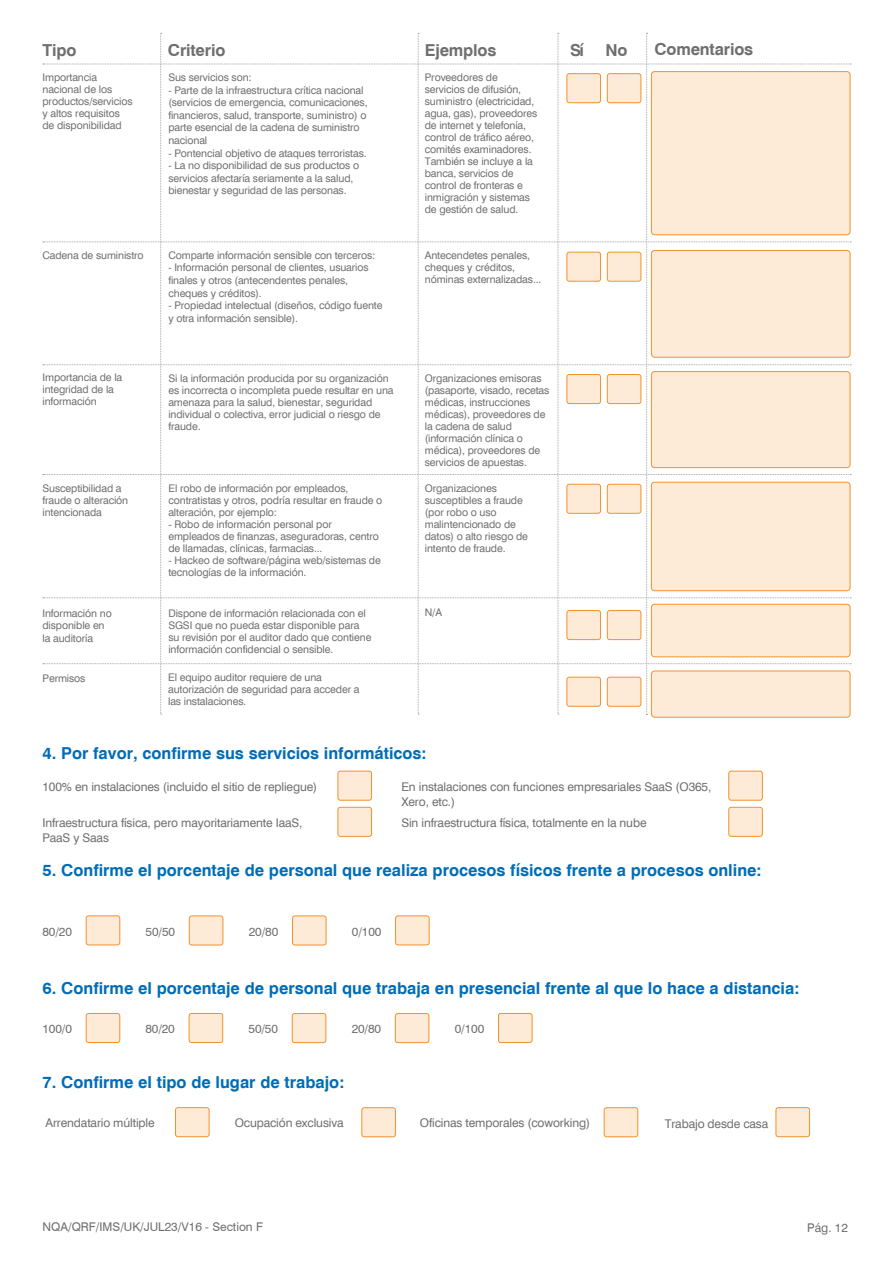
<style>
.page{position:relative;width:893px;height:1263px;background:#fff}
.page>*{position:absolute;margin:0;border:0;box-sizing:border-box;transform-origin:0 0}
.t1{font:700 16.5px "Swiss 721 BT";color:#006db7}
.t2{font:700 16.5px "Swiss 721 BT";letter-spacing:-.01em;color:#706f6f}
.t3{font:12px/14.4px "Swiss 721 BT";letter-spacing:-.01em;color:#706f6f}
.t4{font:10.5px/12px "Swiss 721 BT";letter-spacing:-.01em;color:#706f6f}
</style>
<div class="page">
<div style="left:651px;top:671px;width:199px;height:46px;background:#feebd7;border-radius:3px"></div>
<div style="left:651px;top:671px;width:199px;height:47px;border:1px solid #f3912d;border-radius:3px"></div>
<svg style="left:43px;top:33px;width:808px;height:682px"></svg>
<div style="left:338px;top:771px;width:34px;height:29px;background:#feebd7;border-radius:2px"></div>
<div style="left:338px;top:771px;width:34px;height:29px;border:1px solid #f3912d;border-radius:2px"></div>
<div style="left:729px;top:771px;width:33px;height:29px;background:#feebd7;border-radius:2px"></div>
<div style="left:728px;top:771px;width:35px;height:29px;border:1px solid #f3912d;border-radius:2px"></div>
<div style="left:338px;top:807px;width:34px;height:29px;background:#feebd7;border-radius:2px"></div>
<div style="left:338px;top:807px;width:34px;height:30px;border:1px solid #f3912d;border-radius:2px"></div>
<div style="left:729px;top:807px;width:33px;height:29px;background:#feebd7;border-radius:2px"></div>
<div style="left:728px;top:807px;width:35px;height:30px;border:1px solid #f3912d;border-radius:2px"></div>
<div style="left:86px;top:916px;width:34px;height:29px;background:#feebd7;border-radius:2px"></div>
<div style="left:86px;top:915px;width:34px;height:30px;border:1px solid #f3912d;border-radius:2px"></div>
<div style="left:292px;top:916px;width:34px;height:29px;background:#feebd7;border-radius:2px"></div>
<div style="left:292px;top:916px;width:34px;height:29px;border:1px solid #f3912d;border-radius:2px"></div>
<div style="left:189px;top:916px;width:34px;height:29px;background:#feebd7;border-radius:2px"></div>
<div style="left:189px;top:916px;width:34px;height:29px;border:1px solid #f3912d;border-radius:2px"></div>
<div style="left:396px;top:916px;width:33px;height:29px;background:#feebd7;border-radius:2px"></div>
<div style="left:395px;top:915px;width:34px;height:30px;border:1px solid #f3912d;border-radius:2px"></div>
<div style="left:189px;top:1013px;width:34px;height:29px;background:#feebd7;border-radius:2px"></div>
<div style="left:189px;top:1013px;width:34px;height:30px;border:1px solid #f3912d;border-radius:2px"></div>
<div style="left:395px;top:1013px;width:34px;height:29px;background:#feebd7;border-radius:2px"></div>
<div style="left:395px;top:1013px;width:34px;height:30px;border:1px solid #f3912d;border-radius:2px"></div>
<div style="left:292px;top:1013px;width:34px;height:29px;background:#feebd7;border-radius:2px"></div>
<div style="left:292px;top:1013px;width:34px;height:30px;border:1px solid #f3912d;border-radius:2px"></div>
<div style="left:498px;top:1013px;width:34px;height:29px;background:#feebd7;border-radius:2px"></div>
<div style="left:498px;top:1013px;width:34px;height:30px;border:1px solid #f3912d;border-radius:2px"></div>
<div style="left:175px;top:1108px;width:34px;height:29px;background:#feebd7;border-radius:2px"></div>
<div style="left:175px;top:1107px;width:34px;height:30px;border:1px solid #f3912d;border-radius:2px"></div>
<div style="left:604px;top:1108px;width:34px;height:29px;background:#feebd7;border-radius:2px"></div>
<div style="left:604px;top:1107px;width:34px;height:30px;border:1px solid #f3912d;border-radius:2px"></div>
<div style="left:362px;top:1108px;width:33px;height:29px;background:#feebd7;border-radius:2px"></div>
<div style="left:361px;top:1107px;width:35px;height:30px;border:1px solid #f3912d;border-radius:2px"></div>
<div style="left:776px;top:1108px;width:33px;height:29px;background:#feebd7;border-radius:2px"></div>
<div style="left:776px;top:1107px;width:34px;height:30px;border:1px solid #f3912d;border-radius:2px"></div>
<div style="left:86px;top:1013px;width:34px;height:29px;background:#feebd7;border-radius:2px"></div>
<div style="left:86px;top:1013px;width:34px;height:30px;border:1px solid #f3912d;border-radius:2px"></div>
<h1 class="t2" style="left:43px;top:40px;width:35px">Tipo</h1>
<h1 class="t2" style="left:168px;top:40px;width:59px">Criterio</h1>
<h1 class="t2" style="left:425px;top:40px;width:73px">Ejemplos</h1>
<h1 class="t2" style="left:570px;top:40px;width:15px">Sí</h1>
<h1 class="t2" style="left:605px;top:40px;width:24px">No</h1>
<h1 class="t2" style="left:654px;top:39px;width:100px">Comentarios</h1>
<p class="t4" style="left:43px;top:71px;width:92px">Importancia nacional de los productos/servicios y altos requisitos de disponibilidad</p>
<p class="t4" style="left:168px;top:71px;width:85px">Sus servicios son:</p>
<p class="t4" style="left:168px;top:84px;width:201px;line-height:12.6px">- Parte de la infraestructura crítica nacional (servicios de emergencia, comunicaciones, financieros, salud, transporte, suministro) o parte esencial de la cadena de suministro nacional</p>
<p class="t4" style="left:168px;top:147px;width:200px">- Pontencial objetivo de ataques terroristas.</p>
<p class="t4" style="left:168px;top:159px;width:192px;line-height:12.6px">- La no disponibilidad de sus productos o servicios afectaría seriamente a la salud, bienestar y seguridad de las personas.</p>
<p class="t4" style="left:425px;top:71px;width:114px">Proveedores de servicios de difusión, suministro (electricidad, agua, gas), proveedores de internet y telefonía, control de tráfico aéreo, comités examinadores.<br>También se incluye a la banca, servicios de control de fronteras e inmigración y sistemas de gestión de salud.</p>
<p class="t4" style="left:425px;top:249px;width:118px">Antecendetes penales, cheques y créditos, nóminas externalizadas...</p>
<p class="t4" style="left:168px;top:249px;width:208px">Comparte información sensible con terceros:</p>
<p class="t4" style="left:168px;top:261px;width:202px;line-height:12.6px">- Información personal de clientes, usuarios finales y otros (antecendentes penales, cheques y créditos).</p>
<p class="t4" style="left:168px;top:299px;width:216px;line-height:12.6px">- Propiedad intelectual (diseños, código fuente y otra información sensible).</p>
<p class="t4" style="left:43px;top:249px;width:103px">Cadena de suministro</p>
<p class="t4" style="left:43px;top:372px;width:81px">Importancia de la integridad de la información</p>
<p class="t4" style="left:43px;top:482px;width:87px">Susceptibilidad a fraude o alteración intencionada</p>
<p class="t4" style="left:168px;top:372px;width:227px">Si la información producida por su organización es incorrecta o incompleta puede resultar en una amenaza para la salud, bienestar, seguridad individual o colectiva, error judicial o riesgo de fraude.</p>
<p class="t4" style="left:168px;top:482px;width:215px">El robo de información por empleados, contratistas y otros, podría resultar en fraude o alteración, por ejemplo:</p>
<p class="t4" style="left:168px;top:518px;width:212px">- Robo de información personal por empleados de finanzas, aseguradoras, centro de llamadas, clínicas, farmacias...</p>
<p class="t4" style="left:168px;top:554px;width:214px">- Hackeo de software/página web/sistemas de tecnologías de la información.</p>
<p class="t4" style="left:425px;top:372px;width:126px">Organizaciones emisoras (pasaporte, visado, recetas médicas, instrucciones médicas), proveedores de la cadena de salud (información clínica o médica), proveedores de servicios de apuestas.</p>
<p class="t4" style="left:425px;top:482px;width:105px">Organizaciones susceptibles a fraude (por robo o uso malintencionado de datos) o alto riesgo de intento de fraude.</p>
<p class="t4" style="left:43px;top:606px;width:71px;line-height:12.6px">Información no disponible en la auditoría</p>
<p class="t4" style="left:168px;top:607px;width:205px">Dispone de información relacionada con el SGSI que no pueda estar disponible para su revisión por el auditor dado que contiene información confidencial o sensible.</p>
<p class="t4" style="left:425px;top:606px;width:19px">N/A</p>
<p class="t4" style="left:43px;top:672px;width:44px">Permisos</p>
<p class="t4" style="left:168px;top:671px;width:193px">El equipo auditor requiere de una autorización de seguridad para acceder a las instalaciones.</p>
<h1 class="t1" style="left:43px;top:743px;width:386px">4. Por favor, confirme sus servicios informáticos:</h1>
<p class="t3" style="left:43px;top:779px;width:276px">100% en instalaciones (incluido el sitio de repliegue)</p>
<p class="t3" style="left:401px;top:780px;width:311px">En instalaciones con funciones empresariales SaaS (O365,<br>Xero, etc.)</p>
<p class="t3" style="left:42px;top:816px;width:261px">Infraestructura física, pero mayoritariamente IaaS,<br>PaaS y Saas</p>
<p class="t3" style="left:401px;top:816px;width:247px">Sin infraestructura física, totalmente en la nube</p>
<h1 class="t1" style="left:43px;top:860px;width:721px">5. Confirme el porcentaje de personal que realiza procesos físicos frente a procesos online:</h1>
<p class="t3" style="left:43px;top:924px;width:31px">80/20</p>
<p class="t3" style="left:146px;top:924px;width:31px">50/50</p>
<p class="t3" style="left:249px;top:924px;width:31px">20/80</p>
<p class="t3" style="left:352px;top:924px;width:31px">0/100</p>
<h1 class="t1" style="left:43px;top:978px;width:758px">6. Confirme el porcentaje de personal que trabaja en presencial frente al que lo hace a distancia:</h1>
<p class="t3" style="left:145px;top:1021px;width:31px">80/20</p>
<p class="t3" style="left:249px;top:1021px;width:31px">50/50</p>
<p class="t3" style="left:352px;top:1021px;width:31px">20/80</p>
<p class="t3" style="left:455px;top:1021px;width:31px">0/100</p>
<p class="t3" style="left:43px;top:1021px;width:31px">100/0</p>
<h1 class="t1" style="left:43px;top:1072px;width:303px">7. Confirme el tipo de lugar de trabajo:</h1>
<p class="t3" style="left:46px;top:1116px;width:111px">Arrendatario múltiple</p>
<p class="t3" style="left:235px;top:1116px;width:110px">Ocupación exclusiva</p>
<p class="t3" style="left:420px;top:1116px;width:172px">Oficinas temporales (coworking)</p>
<p class="t3" style="left:665px;top:1116px;width:105px">Trabajo desde casa</p>
<p class="t3" style="left:43px;top:1219px;width:222px">NQA/QRF/IMS/UK/JUL23/V16 - Section F</p>
<p class="t3" style="left:807px;top:1220px;width:42px">Pág. 12</p>
</div>
